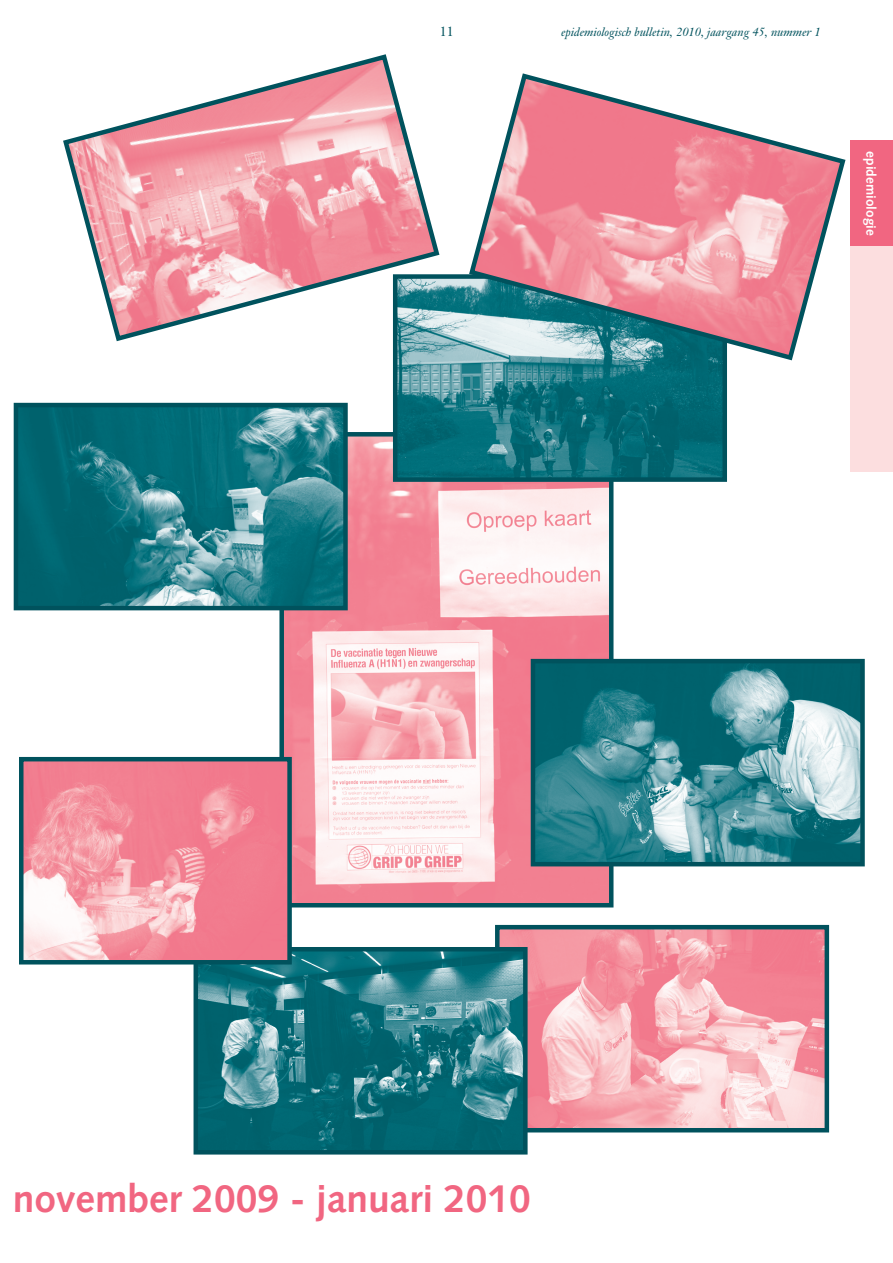
<style>
.page{position:relative;width:893px;height:1263px;background:#fff}
.page>*{position:absolute;margin:0;border:0;box-sizing:border-box;transform-origin:0 0}
.t1{font:700 39px "Syntax";color:#f16681}
.t2{font:700 13.5px "Syntax";color:#fff}
.t3{font:13.5px "Janson Text";color:#00525d}
.t4{font:italic 12px "Janson Text";color:#00525d}
</style>
<div class="page">
<div style="left:850px;top:140px;width:43px;height:107px;background:#f16681"></div>
<div style="left:850px;top:247px;width:43px;height:225px;background:#fcdedf"></div>
<img style="left:284px;top:437px;width:324px;height:465px">
<div style="left:279px;top:432px;width:334px;height:475px;border:4px solid #00525d"></div>
<img style="left:19px;top:408px;width:324px;height:197px">
<div style="left:14px;top:403px;width:334px;height:207px;border:4px solid #00525d"></div>
<img style="left:500px;top:930px;width:324px;height:197px">
<div style="left:495px;top:925px;width:334px;height:207px;border:4px solid #00525d"></div>
<img style="left:398px;top:279px;width:324px;height:198px">
<div style="left:393px;top:274px;width:334px;height:208px;border:4px solid #00525d"></div>
<svg style="left:63px;top:54px;width:379px;height:290px"></svg>
<img style="left:536px;top:664px;width:324px;height:197px">
<div style="left:531px;top:659px;width:334px;height:207px;border:4px solid #00525d"></div>
<img style="left:199px;top:952px;width:324px;height:197px">
<div style="left:194px;top:947px;width:334px;height:207px;border:4px solid #00525d"></div>
<img style="left:24px;top:762px;width:263px;height:197px">
<div style="left:19px;top:757px;width:273px;height:207px;border:4px solid #00525d"></div>
<svg style="left:466px;top:73px;width:380px;height:290px"></svg>
<p class="t3" style="left:440px;top:23px;width:16px">11</p>
<p class="t4" style="left:561px;top:25px;width:261px">epidemiologisch bulletin, 2010, jaargang 45, nummer 1</p>
<p class="t2" style="left:879px;top:151px;width:86px;rotate:90deg">epidemiologie</p>
<h1 class="t1" style="left:13px;top:1176px;width:520px">november 2009 - januari 2010</h1>
</div>
